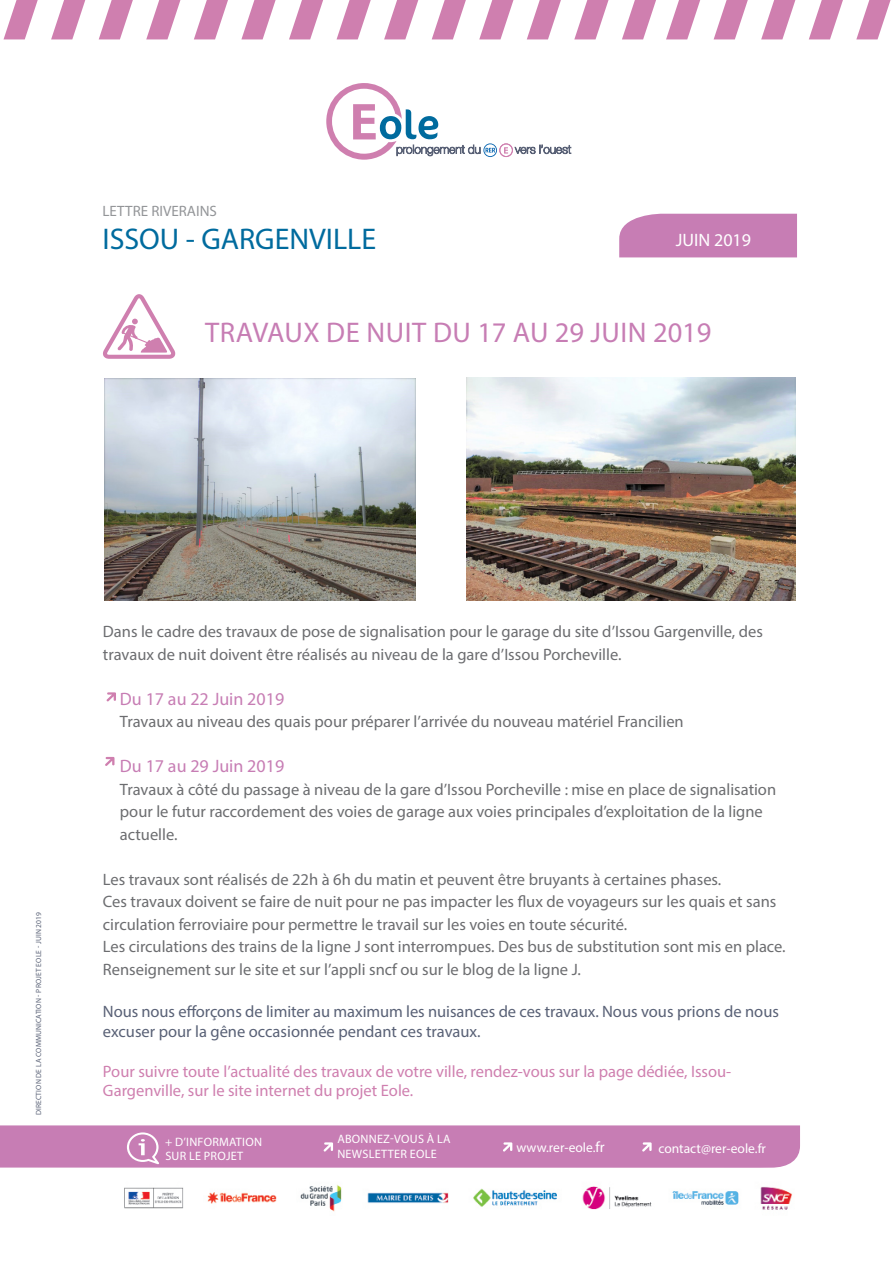
<style>
.page{position:relative;width:893px;height:1263px;background:#fff}
.page>*{position:absolute;margin:0;border:0;box-sizing:border-box;transform-origin:0 0}
.t1{font:30px "Myriad Pro";color:#006b9e}
.t2{font:28.5px "Myriad Pro";letter-spacing:.02em;color:#c77db4}
.t3{font:18px "Myriad Pro";color:#c77db4}
.t4{font:18px "Myriad Pro";color:#fff}
.t5{font:16.5px/22.5px "Myriad Pro";color:#6c6d70}
.t6{font:16.5px/19.8px "Myriad Pro";letter-spacing:-.005em;color:#596176}
.t7{font:16.5px/19.8px "Myriad Pro";color:#cf7faf}
.t8{font:15px "Myriad Pro";color:#939598}
.t9{font:13.5px "Myriad Pro";color:#fff}
.t10{font:12.15px/14.5px "Myriad Pro";letter-spacing:.02em;color:#fff}
.t11{font:7.5px "Myriad Pro";letter-spacing:.02em;color:#596176}
.s1{font-size:14.85px}
</style>
<div class="page">
<svg style="left:103px;top:294px;width:73px;height:65px"></svg>
<img style="left:124px;top:1184px;width:668px;height:28px">
<div style="left:0;top:1125px;width:800px;height:43px;background:#c77db4"></div>
<img style="left:105px;top:378px;width:311px;height:223px">
<img style="left:467px;top:378px;width:328px;height:223px">
<svg style="left:326px;top:83px;width:245px;height:77px"></svg>
<svg style="left:241px;top:0;width:35px;height:39px"></svg>
<svg style="left:194px;top:0;width:34px;height:39px"></svg>
<svg style="left:146px;top:0;width:34px;height:39px"></svg>
<svg style="left:99px;top:0;width:34px;height:39px"></svg>
<svg style="left:51px;top:0;width:34px;height:39px"></svg>
<svg style="left:4px;top:0;width:34px;height:39px"></svg>
<svg style="left:289px;top:0;width:34px;height:39px"></svg>
<svg style="left:337px;top:0;width:34px;height:39px"></svg>
<svg style="left:384px;top:0;width:34px;height:39px"></svg>
<svg style="left:432px;top:0;width:34px;height:39px"></svg>
<svg style="left:479px;top:0;width:34px;height:39px"></svg>
<svg style="left:622px;top:0;width:34px;height:39px"></svg>
<svg style="left:574px;top:0;width:34px;height:39px"></svg>
<svg style="left:527px;top:0;width:34px;height:39px"></svg>
<svg style="left:856px;top:0;width:34px;height:39px"></svg>
<svg style="left:809px;top:0;width:34px;height:39px"></svg>
<svg style="left:761px;top:0;width:34px;height:39px"></svg>
<svg style="left:714px;top:0;width:34px;height:39px"></svg>
<svg style="left:666px;top:0;width:34px;height:39px"></svg>
<div style="left:619px;top:214px;width:178px;height:43px;background:#c77db4"></div>
<svg style="left:107px;top:692px;width:9px;height:9px"></svg>
<svg style="left:105px;top:757px;width:10px;height:9px"></svg>
<p class="t8" style="left:103px;top:202px;width:116px">LETTRE RIVERAINS</p>
<p class="t1" style="left:103px;top:221px;width:275px">ISSOU - GARGENVILLE</p>
<p class="t4" style="left:676px;top:229px;width:77px">JUIN 2019</p>
<p class="t2" style="left:205px;top:314px;width:508px">TRAVAUX DE NUIT DU 17 AU 29 JUIN 2019</p>
<p class="t11" style="left:34px;top:1115px;width:205px;rotate:-90deg">DIRECTION DE LA COMMUNICATION - PROJET EOLE - JUIN 2019</p>
<p class="t5" style="left:103px;top:620px;width:661px">Dans le cadre des travaux de pose de signalisation pour le garage du site d’Issou Gargenville, des travaux de nuit doivent être réalisés au niveau de la gare d’Issou Porcheville.</p>
<p class="t3" style="left:120px;top:688px;width:166px">Du 17 au 22 Juin 2019</p>
<p class="t5" style="left:120px;top:710px;width:565px">Travaux au niveau des quais pour préparer l’arrivée du nouveau matériel Francilien</p>
<p class="t3" style="left:120px;top:755px;width:166px">Du 17 au 29 Juin 2019</p>
<p class="t5" style="left:120px;top:778px;width:658px">Travaux à côté du passage à niveau de la gare d’Issou Porcheville : mise en place de signalisation</p>
<p class="t5" style="left:120px;top:800px;width:644px">pour le futur raccordement des voies de garage aux voies principales d’exploitation de la ligne</p>
<p class="t5" style="left:120px;top:823px;width:59px">actuelle.</p>
<p class="t5" style="left:103px;top:868px;width:620px">Les travaux sont réalisés de 22h à 6h du matin et peuvent être bruyants à certaines phases.</p>
<p class="t5" style="left:103px;top:890px;width:675px">Ces travaux doivent se faire de nuit pour ne pas impacter les flux de voyageurs sur les quais et sans circulation ferroviaire pour permettre le travail sur les voies en toute sécurité.</p>
<p class="t5" style="left:103px;top:935px;width:684px">Les circulations des trains de la ligne J sont interrompues. Des bus de substitution sont mis en place.<br>Renseignement sur le site et sur l’appli sncf ou sur le blog de la ligne J.</p>
<p class="t6" style="left:103px;top:1001px;width:677px">Nous nous efforçons de limiter au maximum les nuisances de ces travaux. Nous vous prions de nous excuser pour la gêne occasionnée pendant ces travaux.</p>
<p class="t7" style="left:103px;top:1061px;width:630px">Pour suivre toute l’actualité des travaux de votre ville, rendez-vous sur la page dédiée, Issou-<br>Gargenville, sur le site internet du projet Eole.</p>
<p class="t10" style="left:337px;top:1132px;width:115px">ABONNEZ-VOUS À LA<br>NEWSLETTER EOLE</p>
<p class="t10" style="left:165px;top:1134px;width:98px">+ D’INFORMATION<br>SUR LE PROJET</p>
<p class="t9" style="left:658px;top:1140px;width:109px">contact@rer-eole.fr</p>
<p class="t9" style="left:516px;top:1139px;width:90px">www.rer-eole.<span class="s1">fr</span></p>
</div>
